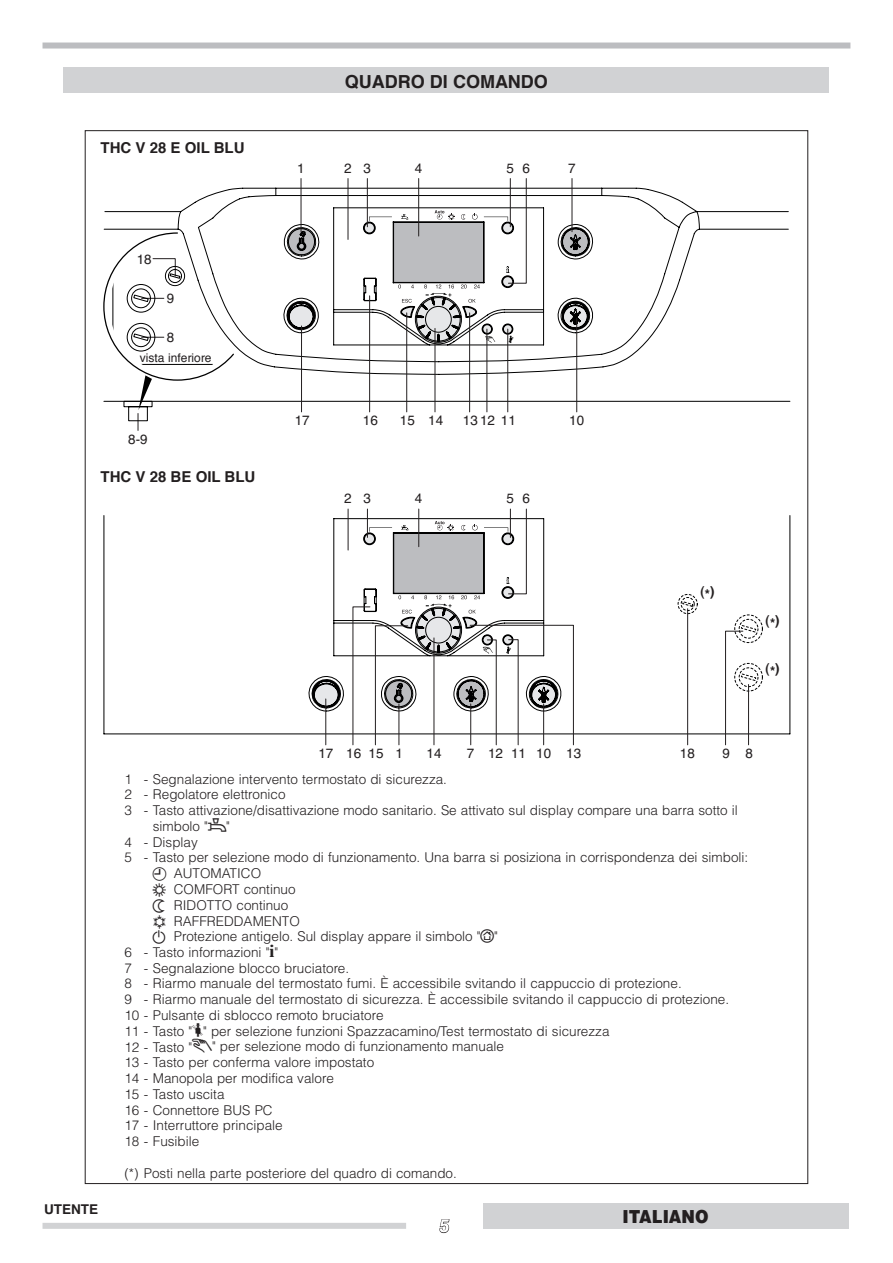
<style>
.page{position:relative;width:893px;height:1263px;background:#fff}
.page>*{position:absolute;margin:0;border:0;box-sizing:border-box;transform-origin:0 0}
.t1{font:700 18px "Helvetica";color:#231f20}
.t2{font:900 18px "Helvetica LT Std";color:#231f20;scale:.9 1}
.t3{font:italic 700 18px "Helvetica LT Std";color:#fff}
.t4{font:700 15px "Helvetica";color:#231f20}
.t5{font:300 13.5px "Helvetica LT Std";color:#231f20}
.t6{font:13.5px "Helvetica";color:#231f20}
.t7{font:700 13.5px "Helvetica";color:#231f20}
.t8{font:12px "Helvetica";color:#231f20}
.s1{font-family:"CONDENSING";font-weight:400}
.s2{font-family:"Times";font-weight:700;font-size:18px}
.s3{font-family:"Sym PM Normal Normal";font-weight:400;font-size:12px}
</style>
<div class="page">
<div style="left:43px;top:1223px;width:363px;height:6px;background:#d1d2d4"></div>
<svg style="left:439px;top:1219px;width:11px;height:14px"></svg>
<div style="left:483px;top:1203px;width:365px;height:26px;background:#d1d2d4"></div>
<div style="left:43px;top:43px;width:807px;height:6px;background:#bcbdc0"></div>
<div style="left:64px;top:67px;width:765px;height:26px;background:#d1d2d4"></div>
<svg style="left:103px;top:188px;width:687px;height:214px"></svg>
<svg style="left:572px;top:224px;width:22px;height:35px"></svg>
<svg style="left:572px;top:298px;width:22px;height:35px"></svg>
<hr style="left:576px;top:318px;width:1px;height:94px;background:#231f20">
<svg style="left:301px;top:178px;width:271px;height:234px"></svg>
<svg style="left:279px;top:207px;width:265px;height:138px"></svg>
<svg style="left:103px;top:515px;width:687px;height:219px"></svg>
<svg style="left:743px;top:614px;width:20px;height:77px"></svg>
<hr style="left:326px;top:699px;width:1px;height:46px;background:#231f20">
<hr style="left:748px;top:684px;width:1px;height:61px;background:#231f20">
<svg style="left:348px;top:509px;width:395px;height:236px"></svg>
<svg style="left:305px;top:521px;width:257px;height:190px"></svg>
<svg style="left:103px;top:232px;width:132px;height:198px"></svg>
<div style="left:135px;top:352px;width:81px;height:11px;background:#fff"></div>
<p class="t4" style="left:101px;top:136px;width:145px">THC V 28 E OIL BLU</p>
<p class="t6" style="left:137px;top:248px;width:17px">18</p>
<p class="t6" style="left:167px;top:286px;width:9px">9</p>
<p class="t6" style="left:167px;top:325px;width:9px">8</p>
<p class="t8" style="left:140px;top:349px;width:73px">vista inferiore</p>
<p class="t6" style="left:128px;top:427px;width:21px">8-9</p>
<p class="t4" style="left:101px;top:465px;width:156px">THC V 28 BE OIL BLU</p>
<p class="t6" style="left:297px;top:157px;width:9px">1</p>
<h1 class="t1" style="left:345px;top:67px;width:204px">QUADRO DI COMANDO</h1>
<p class="t6" style="left:344px;top:157px;width:9px">2</p>
<p class="t6" style="left:506px;top:157px;width:9px">5</p>
<p class="t6" style="left:363px;top:157px;width:9px">3</p>
<p class="t6" style="left:415px;top:157px;width:9px">4</p>
<p class="t6" style="left:522px;top:157px;width:9px">6</p>
<p class="t6" style="left:568px;top:157px;width:9px">7</p>
<p class="t6" style="left:295px;top:409px;width:17px">17</p>
<p class="t6" style="left:463px;top:409px;width:55px">13 12 11</p>
<p class="t6" style="left:569px;top:409px;width:17px">10</p>
<p class="t6" style="left:363px;top:409px;width:17px">16</p>
<p class="t6" style="left:400px;top:409px;width:45px">15 14</p>
<p class="t6" style="left:344px;top:487px;width:9px">2</p>
<p class="t6" style="left:506px;top:487px;width:9px">5</p>
<p class="t6" style="left:364px;top:487px;width:9px">3</p>
<p class="t6" style="left:415px;top:487px;width:9px">4</p>
<p class="t6" style="left:522px;top:487px;width:9px">6</p>
<p class="t7" style="left:700px;top:579px;width:16px">(*)</p>
<p class="t7" style="left:765px;top:608px;width:16px">(*)</p>
<p class="t7" style="left:765px;top:656px;width:16px">(*)</p>
<p class="t7" style="left:44px;top:1198px;width:55px">UTENTE</p>
<p class="t6" style="left:346px;top:742px;width:58px">16 15 1</p>
<p class="t6" style="left:467px;top:742px;width:9px">7</p>
<p class="t6" style="left:426px;top:742px;width:17px">14</p>
<p class="t6" style="left:488px;top:742px;width:40px">12 11</p>
<p class="t6" style="left:566px;top:742px;width:17px">13</p>
<p class="t6" style="left:722px;top:742px;width:9px">9</p>
<p class="t6" style="left:318px;top:742px;width:17px">17</p>
<p class="t6" style="left:536px;top:742px;width:17px">10</p>
<p class="t6" style="left:745px;top:742px;width:9px">8</p>
<p class="t6" style="left:680px;top:742px;width:17px">18</p>
<p class="t5" style="left:124px;top:770px;width:324px">1 - Segnalazione intervento termostato di sicurezza.</p>
<p class="t5" style="left:124px;top:786px;width:163px">2 - Regolatore elettronico</p>
<p class="t5" style="left:124px;top:802px;width:615px">3 - Tasto attivazione/disattivazione modo sanitario. Se attivato sul display compare una barra sotto il</p>
<p class="t5" style="left:153px;top:818px;width:79px">simbolo "<span class="s1">V</span>"</p>
<p class="t5" style="left:124px;top:833px;width:75px">4 - Display</p>
<p class="t5" style="left:124px;top:849px;width:625px">5 - Tasto per selezione modo di funzionamento. Una barra si posiziona in corrispondenza dei simboli:</p>
<p class="t5" style="left:153px;top:865px;width:110px"><span class="s1">S</span> AUTOMATICO</p>
<p class="t5" style="left:153px;top:881px;width:144px"><span class="s1">O</span> COMFORT continuo</p>
<p class="t5" style="left:153px;top:896px;width:137px"><span class="s1">L</span> RIDOTTO continuo</p>
<p class="t5" style="left:153px;top:912px;width:149px"><span class="s1">F</span> RAFFREDDAMENTO</p>
<p class="t5" style="left:153px;top:928px;width:346px"><span class="s1">B</span> Protezione antigelo. Sul display appare il simbolo "<span class="s1">T</span>"</p>
<p class="t5" style="left:124px;top:944px;width:155px">6 - Tasto informazioni "<span class="s2">i</span>"</p>
<p class="t5" style="left:124px;top:959px;width:226px">7 - Segnalazione blocco bruciatore.</p>
<p class="t5" style="left:124px;top:975px;width:559px">8 - Riarmo manuale del termostato fumi. È accessibile svitando il cappuccio di protezione.</p>
<p class="t5" style="left:124px;top:991px;width:606px">9 - Riarmo manuale del termostato di sicurezza. È accessibile svitando il cappuccio di protezione.</p>
<p class="t5" style="left:124px;top:1007px;width:261px">10 - Pulsante di sblocco remoto bruciatore</p>
<p class="t5" style="left:124px;top:1022px;width:487px">11 - Tasto "<span class="s1">P</span>" per selezione funzioni Spazzacamino/Test termostato di sicurezza</p>
<p class="t5" style="left:124px;top:1038px;width:381px">12 - Tasto "<span class="s3">R</span>" per selezione modo di funzionamento manuale</p>
<p class="t5" style="left:124px;top:1054px;width:251px">13 - Tasto per conferma valore impostato</p>
<p class="t5" style="left:124px;top:1070px;width:211px">14 - Manopola per modifica valore</p>
<p class="t5" style="left:124px;top:1085px;width:102px">15 - Tasto uscita</p>
<p class="t5" style="left:124px;top:1101px;width:150px">16 - Connettore BUS PC</p>
<p class="t5" style="left:124px;top:1117px;width:160px">17 - Interruttore principale</p>
<p class="t5" style="left:124px;top:1133px;width:77px">18 - Fusibile</p>
<p class="t5" style="left:124px;top:1164px;width:334px">(*) Posti nella parte posteriore del quadro di comando.</p>
<h1 class="t3" style="left:439px;top:1215px;width:12px">5</h1>
<h1 class="t2" style="left:622px;top:1204px;width:97px">ITALIANO</h1>
</div>
